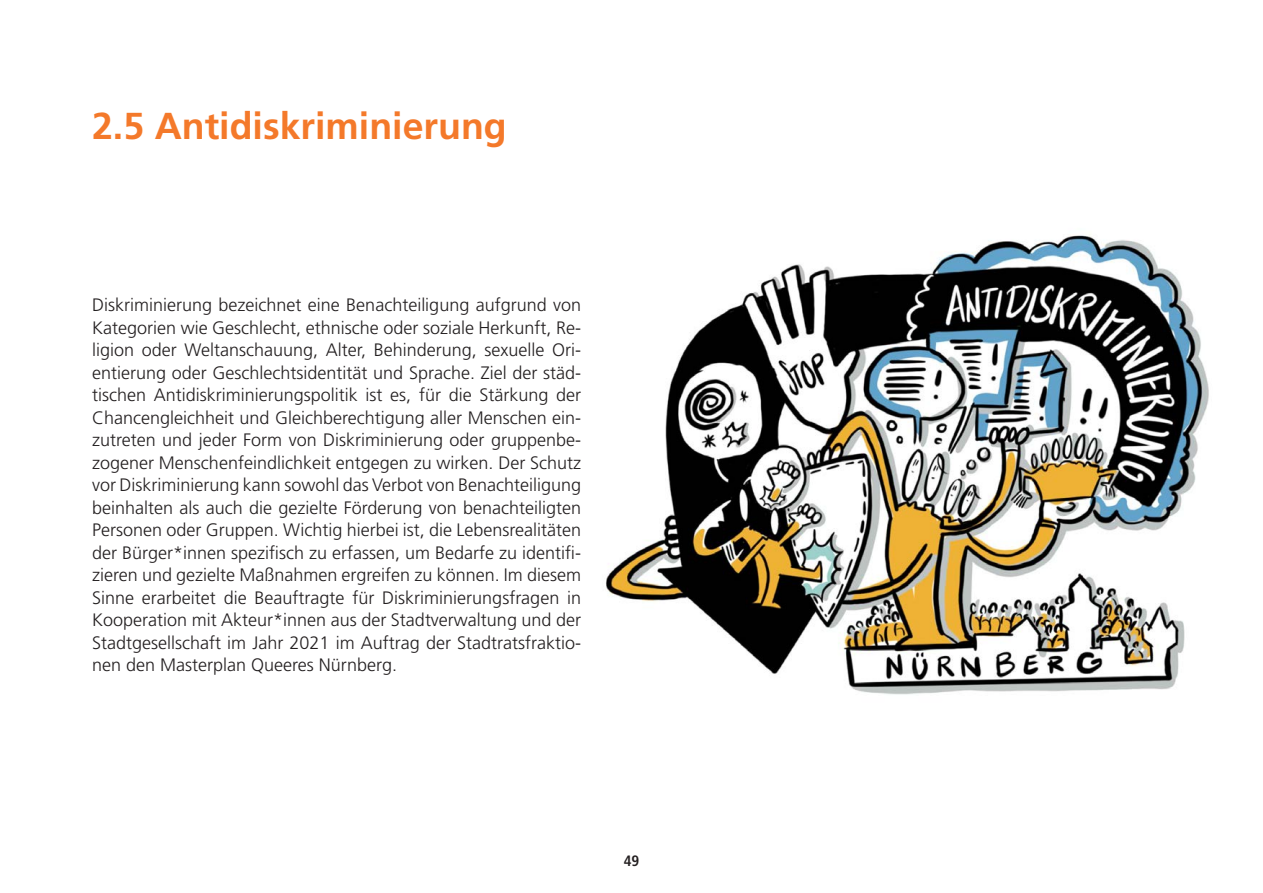
<style>
.page{position:relative;width:1263px;height:893px;background:#fff}
.page>*{position:absolute;margin:0;border:0;box-sizing:border-box;transform-origin:0 0}
.t1{font:700 37.5px "Frutiger LT Std";color:#f4792a}
.t2{font:300 18px/22.5px "Frutiger LT Std";color:#231f20;text-align:justify}
.t3{font:700 condensed 15px "Frutiger LT Std";color:#231f20}
</style>
<div class="page">
<img style="left:606px;top:235px;width:603px;height:460px">
<h2 class="t1" style="left:92px;top:104px;width:416px">2.5 Antidiskriminierung</h2>
<p class="t2" style="left:92px;top:294px;width:491px">Diskriminierung bezeichnet eine Benachteiligung aufgrund von Kategorien wie Geschlecht, ethnische oder soziale Herkunft, Re&shy;ligion oder Weltanschauung, Alter, Behinderung, sexuelle Ori&shy;entierung oder Geschlechtsidentität und Sprache. Ziel der städ&shy;tischen Antidiskriminierungspolitik ist es, für die Stärkung der Chancengleichheit und Gleichberechtigung aller Menschen ein&shy;zutreten und jeder Form von Diskriminierung oder gruppenbe&shy;zogener Menschenfeindlichkeit entgegen zu wirken. Der Schutz vor Diskriminierung kann sowohl das Verbot von Benachteiligung beinhalten als auch die gezielte Förderung von benachteiligten Personen oder Gruppen. Wichtig hierbei ist, die Lebensrealitäten der Bürger*innen spezifisch zu erfassen, um Bedarfe zu identifi&shy;zieren und gezielte Maßnahmen ergreifen zu können. Im diesem Sinne erarbeitet die Beauftragte für Diskriminierungsfragen in Kooperation mit Akteur*innen aus der Stadtverwaltung und der Stadtgesellschaft im Jahr 2021 im Auftrag der Stadtratsfraktio&shy;nen den Masterplan Queeres Nürnberg.</p>
<p class="t3" style="left:624px;top:852px;width:17px">49</p>
</div>
